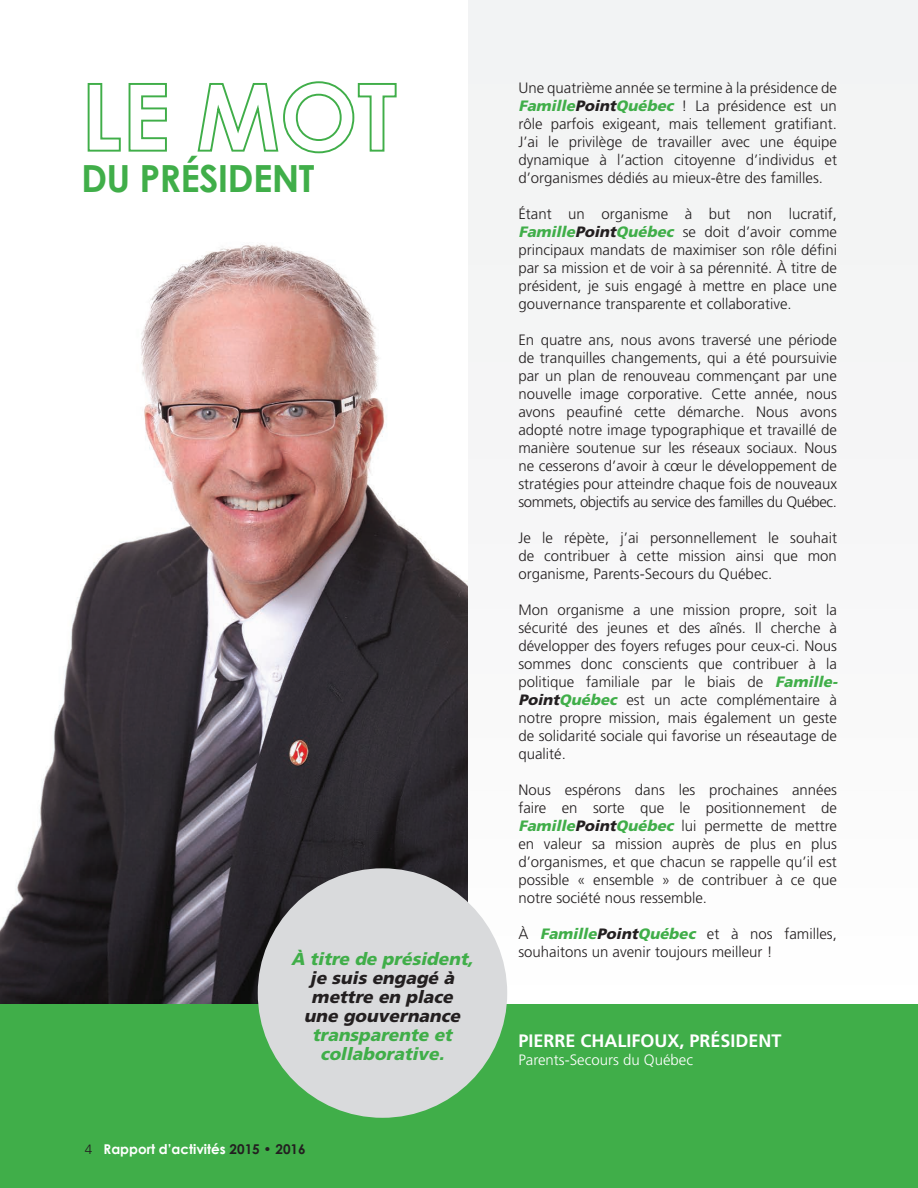
<style>
.page{position:relative;width:918px;height:1188px;background:#fff}
.page>*{position:absolute;margin:0;border:0;box-sizing:border-box;transform-origin:0 0}
.t1{font:700 37.35px "Century Gothic";letter-spacing:-.02em;color:#40ae49}
.t2{font:700 18px "Frutiger";color:#fff}
.t3{font:italic 900 17.4px/19px "Frutiger";color:#40ae49;text-align:center}
.t4{font:italic 900 17.4px/19px "Frutiger";color:#231f20;text-align:center}
.t5{font:300 15px/18px "Frutiger";color:#231f20;text-align:justify}
.t6{font:300 15px "Frutiger";color:#fff}
.t7{font:700 13.5px "Century Gothic";color:#fff}
.s1{font-family:"Frutiger";font-weight:300;color:#231f20}
.s2{color:#231f20}
.s3{font-weight:900;font-style:italic;color:#40ae49}
.s4{font-weight:900;font-style:italic}
</style>
<div class="page">
<div style="left:468px;top:0;width:450px;height:1004px;background:#f6f6f7"></div>
<img style="left:0;top:243px;width:468px;height:761px">
<svg style="left:87px;top:83px;width:34px;height:69px"></svg>
<svg style="left:128px;top:83px;width:39px;height:69px"></svg>
<svg style="left:197px;top:81px;width:200px;height:73px"></svg>
<div style="left:0;top:1004px;width:918px;height:184px;background:#40ae49"></div>
<div style="left:258px;top:868px;width:249px;height:250px;background:#d9dadc;border-radius:50%"></div>
<h1 class="t1" style="left:81px;top:155px;width:235px">DU PRÉSIDENT</h1>
<p class="t3" style="left:291px;top:949px;width:188px">À titre de président,</p>
<p class="t4" style="left:304px;top:968px;width:162px">je suis engagé à mettre en place une gouvernance</p>
<p class="t3" style="left:312px;top:1026px;width:146px">transparente et collaborative.</p>
<p class="t7" style="left:85px;top:1140px;width:222px"><span class="s1">4</span> Rapport d’activités <span class="s2">2015 • 2016</span></p>
<p class="t5" style="left:518px;top:79px;width:320px">Une quatrième année se termine à la présidence de <span class="s3">Famille</span><span class="s4">Point</span><span class="s3">Québec</span> ! L a p r é s i d e n c e e s t u n rôle parfois exigeant, mais tellement gratifiant.<br>J’ai le privilège de travailler avec une équipe dynamique à l’action citoyenne d’individus et d’organismes dédiés au mieux-être des familles.</p>
<p class="t5" style="left:518px;top:205px;width:320px">Étant un organisme à but non lucratif, <span class="s3">Famille</span><span class="s4">Point</span><span class="s3">Québec</span> s e d o i t d ’ a v o i r c o m m e principaux mandats de maximiser son rôle défini par sa mission et de voir à sa pérennité. À titre de président, je suis engagé à mettre en place une gouvernance transparente et collaborative.</p>
<p class="t5" style="left:518px;top:331px;width:320px">En quatre ans, nous avons traversé une période de tranquilles changements, qui a été poursuivie par un plan de renouveau commençant par une nouvelle image corporative. Cette année, nous avons peaufiné cette démarche. Nous avons adopté notre image typographique et travaillé de manière soutenue sur les réseaux sociaux. Nous ne cesserons d’avoir à cœur le développement de stratégies pour atteindre chaque fois de nouveaux sommets, objectifs au service des familles du Québec.</p>
<p class="t5" style="left:518px;top:529px;width:320px">Je le répète, j’ai personnellement le souhait de contribuer à cette mission ainsi que mon organisme, Parents-Secours du Québec.</p>
<p class="t5" style="left:518px;top:601px;width:324px;text-align:left">Mon organisme a une mission propre, soit la sécurité des jeunes et des aînés. Il cherche à développer des foyers refuges pour ceux-ci. Nous sommes donc conscients que contribuer à la politique familiale par le biais de <span class="s3">Famille-</span><span class="s4">Point</span><span class="s3">Québec</span> est un acte complémentaire à notre propre mission, mais également un geste de solidarité sociale qui favorise un réseautage de qualité.</p>
<p class="t5" style="left:518px;top:781px;width:320px">Nous espérons dans les prochaines années faire en sorte que le positionnement de <span class="s3">Famille</span><span class="s4">Point</span><span class="s3">Québec</span> l u i p e r m e t t e d e m e t t r e en valeur sa mission auprès de plus en plus d’organismes, et que chacun se rappelle qu’il est possible « ensemble » de contribuer à ce que notre société nous ressemble.</p>
<p class="t5" style="left:518px;top:925px;width:320px">À <span class="s3">Famille</span><span class="s4">Point</span><span class="s3">Québec</span> e t à n o s f a m i l l e s , souhaitons un avenir toujours meilleur !</p>
<p class="t2" style="left:518px;top:1030px;width:265px">PIERRE CHALIFOUX, PRÉSIDENT</p>
<p class="t6" style="left:518px;top:1051px;width:176px">Parents-Secours du Québec</p>
</div>
